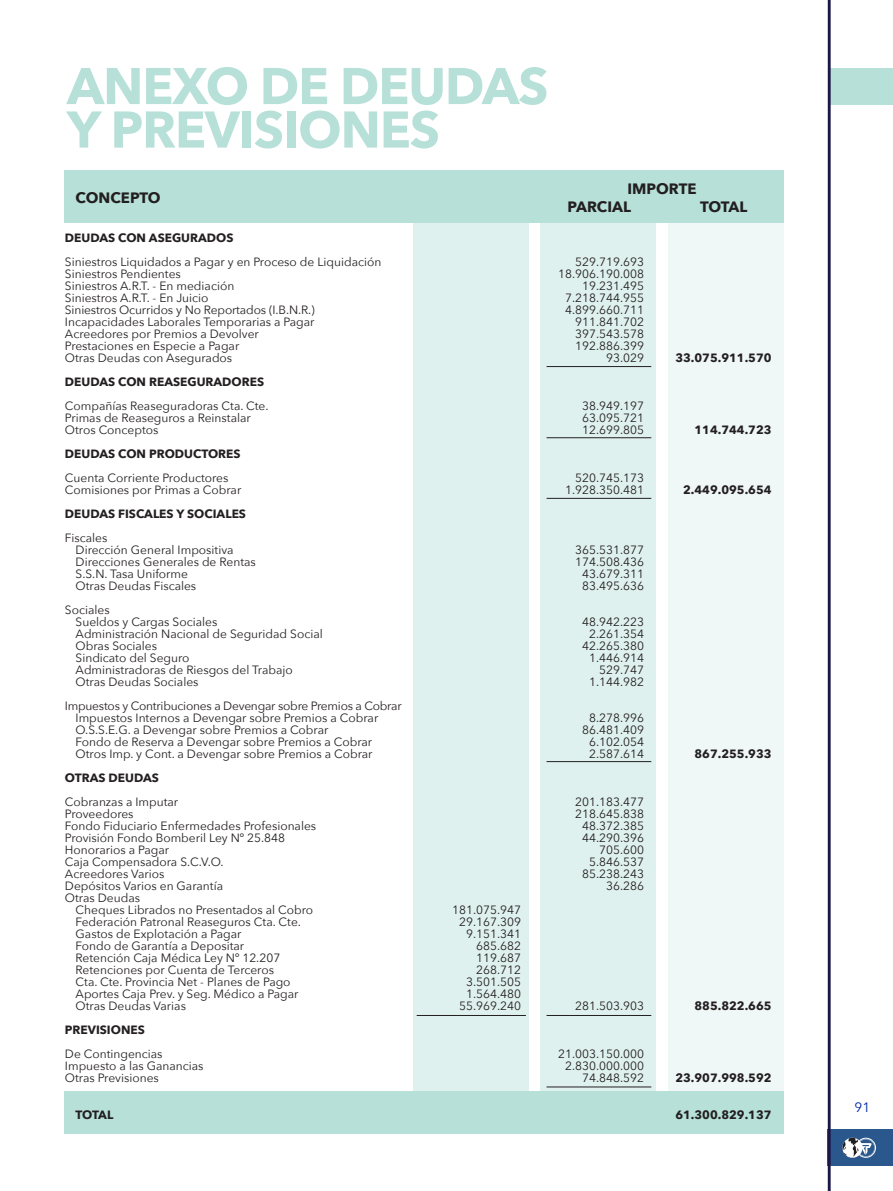
<style>
.page{position:relative;width:893px;height:1191px;background:#fff}
.page>*{position:absolute;margin:0;border:0;box-sizing:border-box;transform-origin:0 0}
.t1{font:700 51px "Avenir Next";letter-spacing:-.02em;color:#b6e0d8}
.t2{font:700 15px "Avenir Next";color:#231f20}
.t3{font:13.5px "Avenir Next";color:#0024a7}
.t4{font:12px "Avenir Next";color:#231f20}
.t5{font:700 12px "Avenir Next";color:#231f20}
.t6{font:12px "Avenir Next";letter-spacing:-.02em;color:#231f20}
</style>
<div class="page">
<div style="left:831px;top:68px;width:62px;height:36px;background:#b6e0d8"></div>
<div style="left:828px;top:1128px;width:65px;height:37px;background:#2a578c"></div>
<hr style="left:828px;top:0;width:3px;height:1191px;background:#1b1747">
<svg style="left:842px;top:1137px;width:34px;height:21px"></svg>
<div style="left:668px;top:213px;width:115px;height:878px;background:#eff8f6"></div>
<div style="left:541px;top:213px;width:115px;height:878px;background:#dff1ee"></div>
<div style="left:414px;top:213px;width:115px;height:878px;background:#dff1ee"></div>
<div style="left:64px;top:170px;width:719px;height:53px;background:#b6e0d8"></div>
<div style="left:64px;top:1091px;width:719px;height:42px;background:#b6e0d8"></div>
<hr style="left:547px;top:366px;width:104px;height:1px;background:#231f20">
<hr style="left:547px;top:437px;width:104px;height:1px;background:#231f20">
<hr style="left:547px;top:498px;width:104px;height:1px;background:#231f20">
<hr style="left:547px;top:761px;width:104px;height:1px;background:#231f20">
<hr style="left:547px;top:1015px;width:104px;height:1px;background:#231f20">
<hr style="left:547px;top:1086px;width:104px;height:1px;background:#231f20">
<hr style="left:417px;top:1015px;width:109px;height:1px;background:#231f20">
<p class="t1" style="left:67px;top:42px;width:483px">ANEXO DE DEUDAS</p>
<p class="t1" style="left:67px;top:86px;width:374px">Y PREVISIONES</p>
<p class="t2" style="left:76px;top:185px;width:86px">CONCEPTO</p>
<p class="t2" style="left:627px;top:176px;width:71px">IMPORTE</p>
<p class="t2" style="left:567px;top:194px;width:65px">PARCIAL</p>
<p class="t2" style="left:700px;top:194px;width:49px">TOTAL</p>
<p class="t5" style="left:65px;top:227px;width:170px">DEUDAS CON ASEGURADOS</p>
<p class="t4" style="left:65px;top:252px;width:318px">Siniestros Liquidados a Pagar y en Proceso de Liquidación</p>
<p class="t4" style="left:575px;top:252px;width:70px">529.719.693</p>
<p class="t4" style="left:65px;top:264px;width:117px">Siniestros Pendientes</p>
<p class="t4" style="left:558px;top:264px;width:87px">18.906.190.008</p>
<p class="t4" style="left:65px;top:276px;width:171px">Siniestros A.R.T. - En mediación</p>
<p class="t4" style="left:582px;top:276px;width:63px">19.231.495</p>
<p class="t4" style="left:65px;top:288px;width:145px">Siniestros A.R.T. - En Juicio</p>
<p class="t4" style="left:565px;top:288px;width:80px">7.218.744.955</p>
<p class="t4" style="left:65px;top:300px;width:251px">Siniestros Ocurridos y No Reportados (I.B.N.R.)</p>
<p class="t4" style="left:565px;top:300px;width:80px">4.899.660.711</p>
<p class="t4" style="left:65px;top:312px;width:251px">Incapacidades Laborales Temporarias a Pagar</p>
<p class="t4" style="left:575px;top:312px;width:70px">911.841.702</p>
<p class="t4" style="left:65px;top:324px;width:195px">Acreedores por Premios a Devolver</p>
<p class="t4" style="left:575px;top:324px;width:70px">397.543.578</p>
<p class="t4" style="left:65px;top:336px;width:176px">Prestaciones en Especie a Pagar</p>
<p class="t4" style="left:575px;top:336px;width:70px">192.886.399</p>
<p class="t4" style="left:65px;top:348px;width:169px">Otras Deudas con Asegurados</p>
<p class="t4" style="left:606px;top:348px;width:39px">93.029</p>
<p class="t5" style="left:675px;top:347px;width:98px">33.075.911.570</p>
<p class="t5" style="left:65px;top:371px;width:201px">DEUDAS CON REASEGURADORES</p>
<p class="t4" style="left:65px;top:396px;width:205px">Compañías Reaseguradoras Cta. Cte.</p>
<p class="t4" style="left:582px;top:396px;width:63px">38.949.197</p>
<p class="t4" style="left:65px;top:408px;width:187px">Primas de Reaseguros a Reinstalar</p>
<p class="t4" style="left:582px;top:408px;width:63px">63.095.721</p>
<p class="t4" style="left:65px;top:420px;width:95px">Otros Conceptos</p>
<p class="t4" style="left:582px;top:420px;width:63px">12.699.805</p>
<p class="t5" style="left:694px;top:419px;width:78px">114.744.723</p>
<p class="t5" style="left:65px;top:443px;width:177px">DEUDAS CON PRODUCTORES</p>
<p class="t4" style="left:65px;top:468px;width:165px">Cuenta Corriente Productores</p>
<p class="t4" style="left:575px;top:468px;width:70px">520.745.173</p>
<p class="t4" style="left:65px;top:480px;width:178px">Comisiones por Primas a Cobrar</p>
<p class="t4" style="left:565px;top:480px;width:80px">1.928.350.481</p>
<p class="t5" style="left:683px;top:479px;width:90px">2.449.095.654</p>
<p class="t5" style="left:65px;top:503px;width:183px">DEUDAS FISCALES Y SOCIALES</p>
<p class="t4" style="left:65px;top:528px;width:44px">Fiscales</p>
<p class="t4" style="left:76px;top:540px;width:160px">Dirección General Impositiva</p>
<p class="t4" style="left:575px;top:540px;width:70px">365.531.877</p>
<p class="t4" style="left:76px;top:552px;width:182px">Direcciones Generales de Rentas</p>
<p class="t4" style="left:575px;top:552px;width:70px">174.508.436</p>
<p class="t4" style="left:76px;top:564px;width:114px">S.S.N. Tasa Uniforme</p>
<p class="t4" style="left:582px;top:564px;width:63px">43.679.311</p>
<p class="t4" style="left:76px;top:576px;width:122px">Otras Deudas Fiscales</p>
<p class="t4" style="left:582px;top:576px;width:63px">83.495.636</p>
<p class="t4" style="left:65px;top:600px;width:46px">Sociales</p>
<p class="t4" style="left:76px;top:612px;width:143px">Sueldos y Cargas Sociales</p>
<p class="t4" style="left:582px;top:612px;width:63px">48.942.223</p>
<p class="t4" style="left:76px;top:624px;width:249px">Administración Nacional de Seguridad Social</p>
<p class="t4" style="left:589px;top:624px;width:56px">2.261.354</p>
<p class="t4" style="left:76px;top:636px;width:83px">Obras Sociales</p>
<p class="t4" style="left:582px;top:636px;width:63px">42.265.380</p>
<p class="t4" style="left:76px;top:648px;width:115px">Sindicato del Seguro</p>
<p class="t4" style="left:589px;top:648px;width:56px">1.446.914</p>
<p class="t4" style="left:76px;top:660px;width:219px">Administradoras de Riesgos del Trabajo</p>
<p class="t4" style="left:599px;top:660px;width:46px">529.747</p>
<p class="t4" style="left:76px;top:672px;width:124px">Otras Deudas Sociales</p>
<p class="t4" style="left:589px;top:672px;width:56px">1.144.982</p>
<p class="t6" style="left:65px;top:696px;width:338px">Impuestos y Contribuciones a Devengar sobre Premios a Cobrar</p>
<p class="t4" style="left:76px;top:708px;width:304px">Impuestos Internos a Devengar sobre Premios a Cobrar</p>
<p class="t4" style="left:589px;top:708px;width:56px">8.278.996</p>
<p class="t4" style="left:76px;top:720px;width:254px">O.S.S.E.G. a Devengar sobre Premios a Cobrar</p>
<p class="t4" style="left:582px;top:720px;width:63px">86.481.409</p>
<p class="t4" style="left:76px;top:732px;width:298px">Fondo de Reserva a Devengar sobre Premios a Cobrar</p>
<p class="t4" style="left:589px;top:732px;width:56px">6.102.054</p>
<p class="t4" style="left:76px;top:744px;width:298px">Otros Imp. y Cont. a Devengar sobre Premios a Cobrar</p>
<p class="t4" style="left:589px;top:744px;width:56px">2.587.614</p>
<p class="t5" style="left:694px;top:743px;width:78px">867.255.933</p>
<p class="t5" style="left:65px;top:767px;width:95px">OTRAS DEUDAS</p>
<p class="t4" style="left:65px;top:792px;width:115px">Cobranzas a Imputar</p>
<p class="t4" style="left:575px;top:792px;width:70px">201.183.477</p>
<p class="t4" style="left:65px;top:804px;width:70px">Proveedores</p>
<p class="t4" style="left:575px;top:804px;width:70px">218.645.838</p>
<p class="t4" style="left:65px;top:816px;width:253px">Fondo Fiduciario Enfermedades Profesionales</p>
<p class="t4" style="left:582px;top:816px;width:63px">48.372.385</p>
<p class="t4" style="left:65px;top:828px;width:222px">Provisión Fondo Bomberil Ley Nº 25.848</p>
<p class="t4" style="left:582px;top:828px;width:63px">44.290.396</p>
<p class="t4" style="left:65px;top:840px;width:106px">Honorarios a Pagar</p>
<p class="t4" style="left:599px;top:840px;width:46px">705.600</p>
<p class="t4" style="left:65px;top:852px;width:160px">Caja Compensadora S.C.V.O.</p>
<p class="t4" style="left:589px;top:852px;width:56px">5.846.537</p>
<p class="t4" style="left:65px;top:864px;width:101px">Acreedores Varios</p>
<p class="t4" style="left:582px;top:864px;width:63px">85.238.243</p>
<p class="t4" style="left:65px;top:876px;width:160px">Depósitos Varios en Garantía</p>
<p class="t4" style="left:606px;top:876px;width:39px">36.286</p>
<p class="t4" style="left:65px;top:888px;width:77px">Otras Deudas</p>
<p class="t4" style="left:76px;top:900px;width:239px">Cheques Librados no Presentados al Cobro</p>
<p class="t4" style="left:452px;top:900px;width:70px">181.075.947</p>
<p class="t4" style="left:76px;top:912px;width:227px">Federación Patronal Reaseguros Cta. Cte.</p>
<p class="t4" style="left:459px;top:912px;width:63px">29.167.309</p>
<p class="t4" style="left:76px;top:924px;width:167px">Gastos de Explotación a Pagar</p>
<p class="t4" style="left:466px;top:924px;width:56px">9.151.341</p>
<p class="t4" style="left:76px;top:936px;width:170px">Fondo de Garantía a Depositar</p>
<p class="t4" style="left:476px;top:936px;width:46px">685.682</p>
<p class="t4" style="left:76px;top:948px;width:206px">Retención Caja Médica Ley Nº 12.207</p>
<p class="t4" style="left:476px;top:948px;width:46px">119.687</p>
<p class="t4" style="left:76px;top:960px;width:200px">Retenciones por Cuenta de Terceros</p>
<p class="t4" style="left:476px;top:960px;width:46px">268.712</p>
<p class="t4" style="left:76px;top:972px;width:217px">Cta. Cte. Provincia Net - Planes de Pago</p>
<p class="t4" style="left:466px;top:972px;width:56px">3.501.505</p>
<p class="t4" style="left:76px;top:984px;width:224px">Aportes Caja Prev. y Seg. Médico a Pagar</p>
<p class="t4" style="left:466px;top:984px;width:56px">1.564.480</p>
<p class="t4" style="left:76px;top:996px;width:112px">Otras Deudas Varias</p>
<p class="t4" style="left:459px;top:996px;width:63px">55.969.240</p>
<p class="t4" style="left:575px;top:996px;width:70px">281.503.903</p>
<p class="t5" style="left:694px;top:995px;width:78px">885.822.665</p>
<p class="t5" style="left:65px;top:1019px;width:81px">PREVISIONES</p>
<p class="t4" style="left:65px;top:1044px;width:99px">De Contingencias</p>
<p class="t4" style="left:558px;top:1044px;width:87px">21.003.150.000</p>
<p class="t4" style="left:65px;top:1056px;width:140px">Impuesto a las Ganancias</p>
<p class="t4" style="left:565px;top:1056px;width:80px">2.830.000.000</p>
<p class="t4" style="left:65px;top:1068px;width:95px">Otras Previsiones</p>
<p class="t4" style="left:582px;top:1068px;width:63px">74.848.592</p>
<p class="t5" style="left:675px;top:1067px;width:98px">23.907.998.592</p>
<p class="t5" style="left:76px;top:1103px;width:39px">TOTAL</p>
<p class="t5" style="left:675px;top:1103px;width:98px">61.300.829.137</p>
<p class="t3" style="left:854px;top:1095px;width:17px">91</p>
</div>
